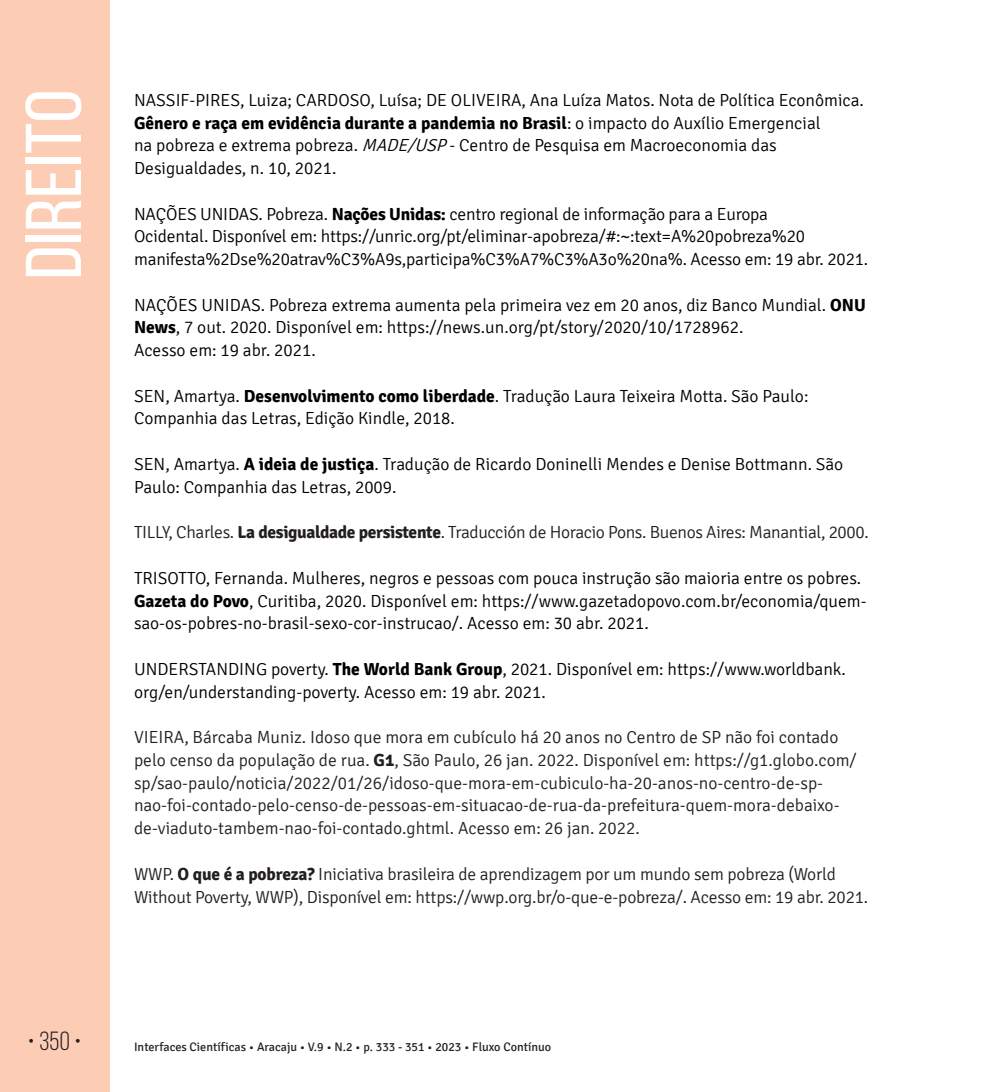
<style>
.page{position:relative;width:993px;height:1092px;background:#fff}
.page>*{position:absolute;margin:0;border:0;box-sizing:border-box;transform-origin:0 0}
.t1{font:78.75px "Bebas Neue";color:#fff;scale:1.09 1}
.t2{font:26.25px "Bebas Neue";color:#231f20}
.t3{font:300 17.5px/22.8px "Signika";color:#000001}
.t4{font:300 17.5px/22.8px "Signika";color:#231f20}
.t5{font:300 17.5px "Signika";letter-spacing:-.02em;color:#231f20}
.t6{font:12.25px "Signika";color:#231f20}
.s1{font-weight:700}
.s2{font-style:italic}
</style>
<div class="page">
<div style="left:0;top:0;width:109px;height:1091px;background:#fcccb5"></div>
<h1 class="t1" style="left:11px;top:279px;width:176px;rotate:-90deg">Direito</h1>
<p class="t3" style="left:134px;top:89px;width:731px">NASSIF-PIRES, Luiza; CARDOSO, Luísa; DE OLIVEIRA, Ana Luíza Matos. Nota de Política Econômica.<br><span class="s1">Gênero e raça em evidência durante a pandemia no Brasil</span>: o impacto do Auxílio Emergencial<br>na pobreza e extrema pobreza. <span class="s2">MADE/USP</span>- Centro de Pesquisa em Macroeconomia das Desigualdades, n. 10, 2021.</p>
<p class="t3" style="left:134px;top:203px;width:735px">NAÇÕES UNIDAS. Pobreza. <span class="s1">Nações Unidas:</span> centro regional de informação para a Europa<br>Ocidental. Disponível em: https://unric.org/pt/eliminar-apobreza/#:~:text=A%20pobreza%20 manifesta%2Dse%20atrav%C3%A9s,participa%C3%A7%C3%A3o%20na%. Acesso em: 19 abr. 2021.</p>
<p class="t3" style="left:134px;top:294px;width:733px">NAÇÕES UNIDAS. Pobreza extrema aumenta pela primeira vez em 20 anos, diz Banco Mundial. <span class="s1">ONU<br>News</span>, 7 out. 2020. Disponível em: https://news.un.org/pt/story/2020/10/1728962.<br>Acesso em: 19 abr. 2021.</p>
<p class="t3" style="left:134px;top:385px;width:675px">SEN, Amartya. <span class="s1">Desenvolvimento como liberdade</span>. Tradução Laura Teixeira Motta. São Paulo:<br>Companhia das Letras, Edição Kindle, 2018.</p>
<p class="t3" style="left:134px;top:453px;width:710px">SEN, Amartya. <span class="s1">A ideia de justiça</span>. Tradução de Ricardo Doninelli Mendes e Denise Bottmann. São<br>Paulo: Companhia das Letras, 2009.</p>
<p class="t5" style="left:134px;top:523px;width:736px">TILLY, Charles. <span class="s1">La desigualdade persistente</span>. Traducción de Horacio Pons. Buenos Aires: Manantial, 2000.</p>
<p class="t3" style="left:134px;top:567px;width:733px">TRISOTTO, Fernanda. Mulheres, negros e pessoas com pouca instrução são maioria entre os pobres.<br><span class="s1">Gazeta do Povo</span>, Curitiba, 2020. Disponível em: https://www.gazetadopovo.com.br/economia/quem&shy;sao-os-pobres-no-brasil-sexo-cor-instrucao/. Acesso em: 30 abr. 2021.</p>
<p class="t3" style="left:134px;top:658px;width:713px">UNDERSTANDING poverty. <span class="s1">The World Bank Group</span>, 2021. Disponível em: https://www.worldbank. org/en/understanding-poverty. Acesso em: 19 abr. 2021.</p>
<p class="t4" style="left:134px;top:726px;width:724px">VIEIRA, Bárcaba Muniz. Idoso que mora em cubículo há 20 anos no Centro de SP não foi contado pelo censo da população de rua. <span class="s1">G1</span>, São Paulo, 26 jan. 2022. Disponível em: https://g1.globo.com/ sp/sao-paulo/noticia/2022/01/26/idoso-que-mora-em-cubiculo-ha-20-anos-no-centro-de-sp&shy;nao-foi-contado-pelo-censo-de-pessoas-em-situacao-de-rua-da-prefeitura-quem-mora-debaixo&shy;de-viaduto-tambem-nao-foi-contado.ghtml. Acesso em: 26 jan. 2022.</p>
<p class="t4" style="left:134px;top:862px;width:735px">WWP. <span class="s1">O que é a pobreza?</span> Iniciativa brasileira de aprendizagem por um mundo sem pobreza (World<br>Without Poverty, WWP), Disponível em: https://wwp.org.br/o-que-e-pobreza/. Acesso em: 19 abr. 2021.</p>
<h2 class="t2" style="left:28px;top:1026px;width:55px">• 350 •</h2>
<p class="t6" style="left:134px;top:1040px;width:418px">Interfaces Científicas • Aracaju • V.9 • N.2 • p. 333 - 351 • 2023 • Fluxo Contínuo</p>
</div>
